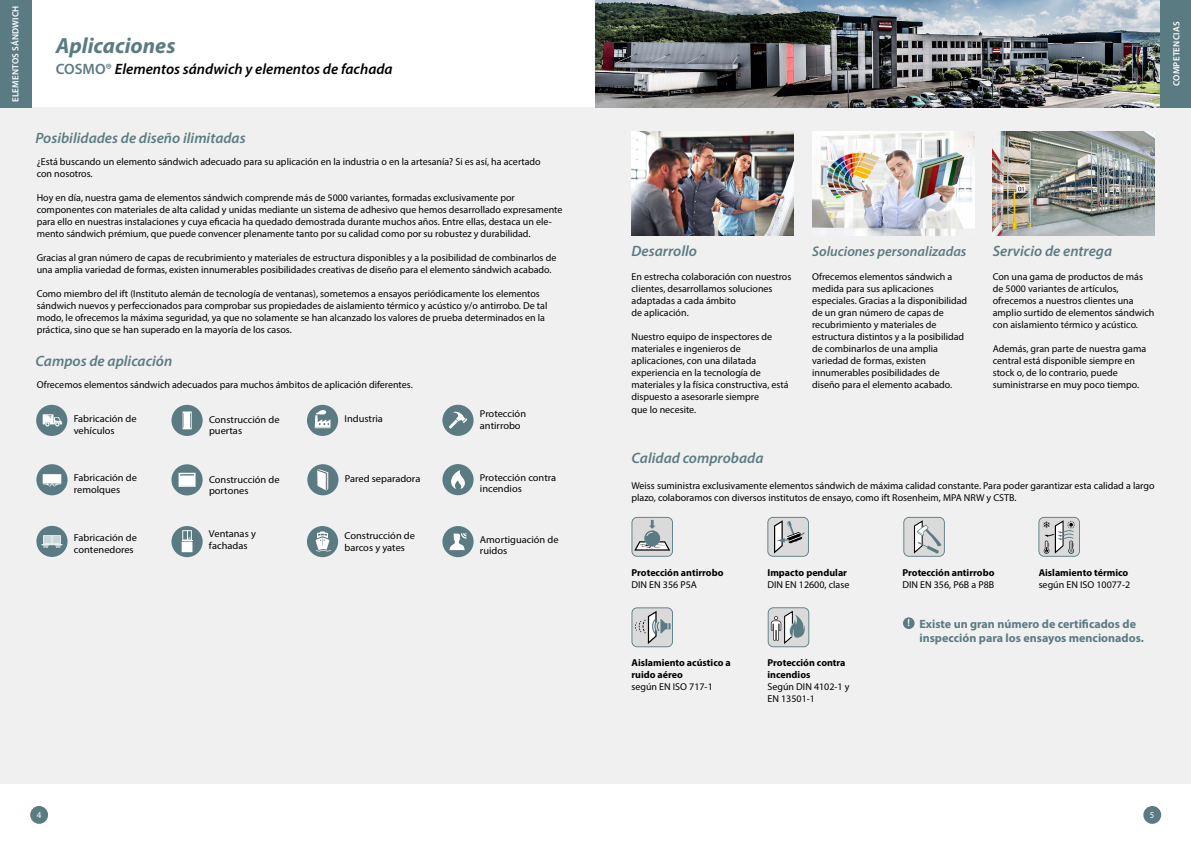
<style>
.page{position:relative;width:1191px;height:842px;background:#fff}
.page>*{position:absolute;margin:0;border:0;box-sizing:border-box;transform-origin:0 0}
.t1{font:italic 700 22px "Myriad Pro";color:#5b7b83}
.t2{font:italic 600 15px "Myriad Pro";color:#5b7b83}
.t3{font:italic 600 15px "Myriad Pro";color:#000}
.t4{font:italic 600 14px "Myriad Pro";color:#5b7b83}
.t5{font:700 12px/14px "Myriad Pro";color:#5b7b83}
.t6{font:10px/12px "Myriad Pro";color:#000}
.t7{font:10px/11.2px "Myriad Pro";color:#000;scale:1.04 1}
.t8{font:700 10px/12px "Myriad Pro";color:#000}
.t9{font:600 9px "Myriad Pro";letter-spacing:.02em;color:#fff}
.t10{font:9px "Myriad Pro";color:#fff}
.s1{font-style:normal;color:#5b7b83}
.s2{font-weight:600;font-size:10.2px;color:#fff}
</style>
<div class="page">
<div style="left:0;top:108px;width:1191px;height:676px;background:#f0f0f0"></div>
<div style="left:0;top:0;width:32px;height:108px;background:#5b7b83"></div>
<svg style="left:903px;top:517px;width:41px;height:40px;background:#c3c7c8"></svg>
<svg style="left:1038px;top:517px;width:42px;height:40px;background:#b9bdbe"></svg>
<svg style="left:767px;top:607px;width:42px;height:40px;background:#b7bebf"></svg>
<svg style="left:631px;top:607px;width:42px;height:40px;background:#bec3c4"></svg>
<svg style="left:631px;top:517px;width:42px;height:40px;background:#b7bdbf"></svg>
<svg style="left:767px;top:517px;width:42px;height:40px;background:#babebf"></svg>
<div style="left:903px;top:617px;width:11px;height:12px;background:#5b7b83;border-radius:50%"></div>
<div style="left:36px;top:405px;width:31px;height:31px;background:#5b7b83;border-radius:50%"></div>
<div style="left:171px;top:405px;width:32px;height:31px;background:#5b7b83;border-radius:50%"></div>
<div style="left:307px;top:405px;width:31px;height:31px;background:#5b7b83;border-radius:50%"></div>
<div style="left:442px;top:405px;width:31px;height:31px;background:#5b7b83;border-radius:50%"></div>
<div style="left:36px;top:464px;width:32px;height:31px;background:#5b7b83;border-radius:50%"></div>
<div style="left:171px;top:464px;width:32px;height:31px;background:#5b7b83;border-radius:50%"></div>
<div style="left:307px;top:464px;width:31px;height:31px;background:#5b7b83;border-radius:50%"></div>
<div style="left:442px;top:464px;width:31px;height:31px;background:#5b7b83;border-radius:50%"></div>
<div style="left:36px;top:526px;width:32px;height:31px;background:#5b7b83;border-radius:50%"></div>
<div style="left:171px;top:526px;width:32px;height:31px;background:#5b7b83;border-radius:50%"></div>
<div style="left:307px;top:526px;width:31px;height:31px;background:#5b7b83;border-radius:50%"></div>
<div style="left:442px;top:526px;width:31px;height:31px;background:#5b7b83;border-radius:50%"></div>
<svg style="left:314px;top:410px;width:16px;height:18px"></svg>
<svg style="left:41px;top:535px;width:21px;height:13px"></svg>
<svg style="left:317px;top:469px;width:11px;height:21px"></svg>
<svg style="left:182px;top:530px;width:10px;height:22px"></svg>
<svg style="left:183px;top:411px;width:9px;height:18px"></svg>
<svg style="left:178px;top:473px;width:18px;height:14px"></svg>
<svg style="left:315px;top:531px;width:16px;height:20px"></svg>
<svg style="left:43px;top:414px;width:19px;height:12px"></svg>
<svg style="left:43px;top:474px;width:18px;height:12px"></svg>
<svg style="left:449px;top:533px;width:17px;height:17px"></svg>
<svg style="left:451px;top:470px;width:14px;height:19px"></svg>
<svg style="left:449px;top:411px;width:18px;height:18px"></svg>
<div style="left:30px;top:806px;width:18px;height:18px;background:#5b7b83;border-radius:50%"></div>
<div style="left:1159px;top:0;width:32px;height:108px;background:#5b7b83"></div>
<img style="left:631px;top:132px;width:162px;height:103px">
<img style="left:812px;top:132px;width:162px;height:103px">
<img style="left:992px;top:132px;width:163px;height:103px">
<div style="left:1143px;top:806px;width:18px;height:18px;background:#5b7b83;border-radius:50%"></div>
<img style="left:595px;top:0;width:564px;height:108px">
<p class="t9" style="left:10px;top:102px;width:98px;rotate:-90deg">ELEMENTOS SÁNDWICH</p>
<h1 class="t1" style="left:56px;top:31px;width:121px">Aplicaciones</h1>
<h2 class="t3" style="left:56px;top:59px;width:338px"><span class="s1">COSMO®</span> Elementos sándwich y elementos de fachada</h2>
<h2 class="t2" style="left:35px;top:128px;width:212px">Posibilidades de diseño ilimitadas</h2>
<p class="t6" style="left:37px;top:155px;width:505px">¿Está buscando un elemento sándwich adecuado para su aplicación en la industria o en la artesanía? Si es así, ha acertado con nosotros.</p>
<p class="t6" style="left:37px;top:191px;width:527px">Hoy en día, nuestra gama de elementos sándwich comprende más de 5000 variantes, formadas exclusivamente por componentes con materiales de alta calidad y unidas mediante un sistema de adhesivo que hemos desarrollado expresamente para ello en nuestras instalaciones y cuya eficacia ha quedado demostrada durante muchos años. Entre ellas, destaca un ele&shy;mento sándwich prémium, que puede convencer plenamente tanto por su calidad como por su robustez y durabilidad.</p>
<p class="t6" style="left:37px;top:251px;width:521px">Gracias al gran número de capas de recubrimiento y materiales de estructura disponibles y a la posibilidad de combinarlos de una amplia variedad de formas, existen innumerables posibilidades creativas de diseño para el elemento sándwich acabado.</p>
<p class="t6" style="left:37px;top:287px;width:512px">Como miembro del ift (Instituto alemán de tecnología de ventanas), sometemos a ensayos periódicamente los elementos sándwich nuevos y perfeccionados para comprobar sus propiedades de aislamiento térmico y acústico y/o antirrobo. De tal modo, le ofrecemos la máxima seguridad, ya que no solamente se han alcanzado los valores de prueba determinados en la práctica, sino que se han superado en la mayoría de los casos.</p>
<h2 class="t2" style="left:35px;top:351px;width:138px">Campos de aplicación</h2>
<p class="t6" style="left:37px;top:378px;width:377px">Ofrecemos elementos sándwich adecuados para muchos ámbitos de aplicación diferentes.</p>
<p class="t7" style="left:74px;top:412px;width:62px;line-height:12.2px">Fabricación de vehículos</p>
<p class="t7" style="left:209px;top:414px;width:69px">Construcción de puertas</p>
<p class="t7" style="left:344px;top:413px;width:38px">Industria</p>
<p class="t7" style="left:480px;top:408px;width:46px;line-height:12px">Protección antirrobo</p>
<p class="t7" style="left:74px;top:471px;width:62px;line-height:12.2px">Fabricación de remolques</p>
<p class="t7" style="left:209px;top:473px;width:69px">Construcción de portones</p>
<p class="t7" style="left:345px;top:472px;width:74px">Pared separadora</p>
<p class="t7" style="left:480px;top:473px;width:75px;line-height:10.7px">Protección contra incendios</p>
<p class="t7" style="left:74px;top:532px;width:62px">Fabricación de contenedores</p>
<p class="t7" style="left:209px;top:528px;width:47px;line-height:12px">Ventanas y fachadas</p>
<p class="t7" style="left:344px;top:529px;width:69px;line-height:12px">Construcción de barcos y yates</p>
<p class="t7" style="left:480px;top:533px;width:77px">Amortiguación de ruidos</p>
<p class="t10" style="left:37px;top:809px;width:6px">4</p>
<p class="t9" style="left:1170px;top:86px;width:66px;rotate:-90deg">COMPETENCIAS</p>
<h2 class="t2" style="left:631px;top:242px;width:67px">Desarrollo</h2>
<p class="t6" style="left:631px;top:271px;width:161px">En estrecha colaboración con nuestros clientes, desarrollamos soluciones adaptadas a cada ámbito<br>de aplicación.</p>
<p class="t6" style="left:631px;top:331px;width:159px">Nuestro equipo de inspectores de materiales e ingenieros de aplicaciones, con una dilatada experiencia en la tecnología de materiales y la física constructiva, está dispuesto a asesorarle siempre<br>que lo necesite.</p>
<h2 class="t2" style="left:631px;top:448px;width:133px">Calidad comprobada</h2>
<h3 class="t4" style="left:812px;top:242px;width:156px">Soluciones personalizadas</h3>
<p class="t6" style="left:812px;top:270px;width:157px">Ofrecemos elementos sándwich a medida para sus aplicaciones especiales. Gracias a la disponibilidad de un gran número de capas de recubrimiento y materiales de estructura distintos y a la posibilidad de combinarlos de una amplia variedad de formas, existen innumerables posibilidades de diseño para el elemento acabado.</p>
<h2 class="t2" style="left:992px;top:242px;width:121px">Servicio de entrega</h2>
<p class="t6" style="left:992px;top:271px;width:163px">Con una gama de productos de más de 5000 variantes de artículos, ofrecemos a nuestros clientes una amplio surtido de elementos sándwich con aislamiento térmico y acústico.</p>
<p class="t6" style="left:992px;top:343px;width:155px">Además, gran parte de nuestra gama central está disponible siempre en stock o, de lo contrario, puede suministrarse en muy poco tiempo.</p>
<p class="t6" style="left:631px;top:480px;width:524px">Weiss suministra exclusivamente elementos sándwich de máxima calidad constante. Para poder garantizar esta calidad a largo plazo, colaboramos con diversos institutos de ensayo, como ift Rosenheim, MPA NRW y CSTB.</p>
<p class="t8" style="left:631px;top:566px;width:93px">Protección antirrobo</p>
<p class="t6" style="left:631px;top:578px;width:67px">DIN EN 356 P5A</p>
<p class="t8" style="left:631px;top:657px;width:101px">Aislamiento acústico a ruido aéreo</p>
<p class="t6" style="left:631px;top:681px;width:83px">según EN ISO 717-1</p>
<p class="t8" style="left:767px;top:566px;width:81px">Impacto pendular</p>
<p class="t6" style="left:767px;top:578px;width:83px">DIN EN 12600, clase</p>
<p class="t8" style="left:767px;top:657px;width:80px">Protección contra incendios</p>
<p class="t6" style="left:767px;top:681px;width:84px">Según DIN 4102-1 y<br>EN 13501-1</p>
<p class="t8" style="left:902px;top:566px;width:93px">Protección antirrobo</p>
<p class="t6" style="left:902px;top:578px;width:93px">DIN EN 356, P6B a P8B</p>
<p class="t8" style="left:1038px;top:566px;width:91px">Aislamiento térmico</p>
<p class="t6" style="left:1038px;top:578px;width:93px">según EN ISO 10077-2</p>
<p class="t5" style="left:919px;top:616px;width:226px;text-indent:-12px"><span class="s2">!</span> Existe un gran número de certificados de inspección para los ensayos mencionados.</p>
<p class="t10" style="left:1150px;top:809px;width:6px">5</p>
</div>
